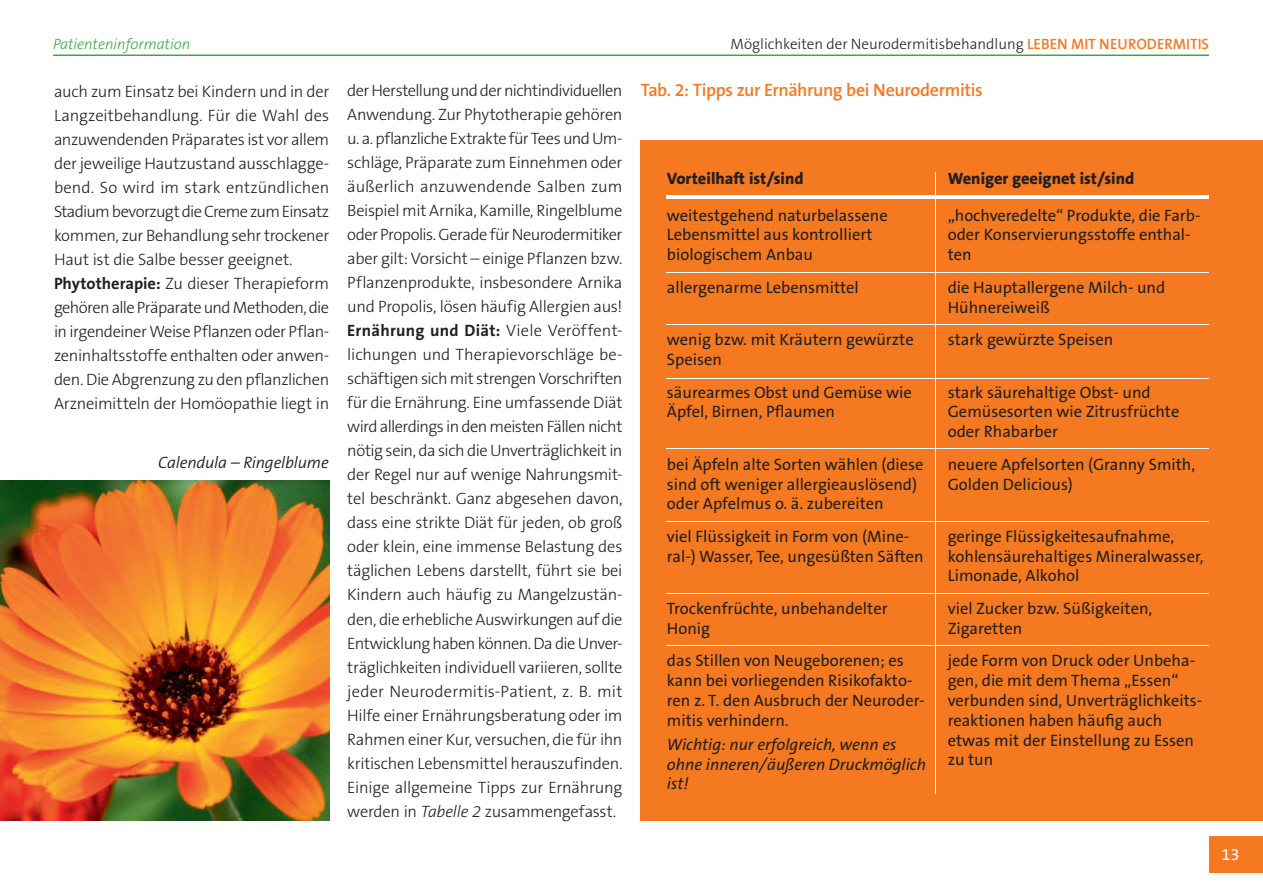
<style>
.page{position:relative;width:1263px;height:893px;background:#fff}
.page>*{position:absolute;margin:0;border:0;box-sizing:border-box;transform-origin:0 0}
.t1{font:600 18px "The Sans B6";letter-spacing:-.025em;color:#f47921}
.t2{font:300 16.5px/24px "The Sans B3";letter-spacing:-.02em;color:#231f20;text-align:justify}
.t3{font:16.5px/19.8px "The Sans B5 Plain";color:#231f20}
.t4{font:italic 16.5px/19.8px "The Sans B5 Plain";color:#231f20}
.t5{font:800 16.5px "The Sans B8";color:#231f20}
.t6{font:700 16.5px "The Sans B7";letter-spacing:.015em;color:#231f20}
.t7{font:italic 300 16.5px "The Sans B4";letter-spacing:-.01em;color:#231f20}
.t8{font:16.5px "The Sans B5 Plain";color:#fff}
.t9{font:300 15px "The Sans B3";color:#231f20}
.t10{font:italic 300 15px "The Sans B3";color:#3ca645}
.s1{font-family:"The Sans B7";font-weight:700}
.s2{font-family:"The Sans B3";font-weight:300}
.s3{font-style:italic}
.s4{font-family:"The Sans B6";font-weight:600;color:#f47921}
</style>
<div class="page">
<div style="left:1210px;top:836px;width:53px;height:37px;background:#f47921"></div>
<hr style="left:53px;top:55px;width:1156px;height:1px;background:#3ca645">
<div style="left:641px;top:140px;width:622px;height:680px;background:#f47921"></div>
<hr style="left:667px;top:195px;width:542px;height:3px;background:#fff">
<hr style="left:667px;top:272px;width:542px;height:1px;background:#fff">
<hr style="left:667px;top:325px;width:542px;height:1px;background:#fff">
<hr style="left:667px;top:378px;width:542px;height:1px;background:#fff">
<hr style="left:667px;top:448px;width:542px;height:1px;background:#fff">
<hr style="left:667px;top:521px;width:542px;height:1px;background:#fff">
<hr style="left:667px;top:593px;width:542px;height:1px;background:#fff">
<hr style="left:667px;top:645px;width:542px;height:1px;background:#fff">
<hr style="left:935px;top:172px;width:1px;height:622px;background:#fff">
<img style="left:0;top:480px;width:329px;height:341px">
<p class="t10" style="left:53px;top:36px;width:139px">Patienteninformation</p>
<p class="t2" style="left:54px;top:79px;width:277px;text-align:left">auch zum Einsatz bei Kindern und in der Langzeitbehandlung. Für die Wahl des anzuwendenden Präparates ist vor allem der jeweilige Hautzustand ausschlagge&shy;bend. So wird im stark entzündlichen Stadium bevorzugt die Creme zum Einsatz kommen, zur Behandlung sehr trockener Haut ist die Salbe besser geeignet.<br><span class="s1">Phytotherapie:</span> Zu dieser Therapieform gehören alle Präparate und Methoden, die in irgendeiner Weise Pflanzen oder Pflan&shy;zeninhaltsstoffe enthalten oder anwen&shy;den. Die Abgrenzung zu den pflanzlichen Arzneimitteln der Homöopathie liegt in</p>
<p class="t7" style="left:158px;top:454px;width:172px">Calendula – Ringelblume</p>
<p class="t2" style="left:347px;top:79px;width:277px">der Herstellung und der nichtindividuellen Anwendung. Zur Phytotherapie gehören u. a. pflanzliche Extrakte für Tees und Um&shy;schläge, Präparate zum Einnehmen oder äußerlich anzuwendende Salben zum Beispiel mit Arnika, Kamille, Ringelblume oder Propolis. Gerade für Neurodermitiker aber gilt: Vorsicht – einige Pflanzen bzw.<br>Pflanzenprodukte, insbesondere Arnika und Propolis, lösen häufig Allergien aus!</p>
<p class="t6" style="left:347px;top:322px;width:277px">Ernährung und Diät: <span class="s2">Viele Veröffent-</span></p>
<p class="t2" style="left:347px;top:343px;width:277px">lichungen und Therapievorschläge be&shy;schäftigen sich mit strengen Vorschriften für die Ernährung. Eine umfassende Diät wird allerdings in den meisten Fällen nicht nötig sein, da sich die Unverträglichkeit in der Regel nur auf wenige Nahrungsmit&shy;tel beschränkt. Ganz abgesehen davon, dass eine strikte Diät für jeden, ob groß oder klein, eine immense Belastung des täglichen Lebens darstellt, führt sie bei Kindern auch häufig zu Mangelzustän&shy;den, die erhebliche Auswirkungen auf die Entwicklung haben können. Da die Unver&shy;träglichkeiten individuell variieren, sollte jeder Neurodermitis-Patient, z. B. mit Hilfe einer Ernährungsberatung oder im Rahmen einer Kur, versuchen, die für ihn kritischen Lebensmittel herauszufinden.<br>Einige allgemeine Tipps zur Ernährung werden in <span class="s3">Tabelle 2</span> zusammengefasst.</p>
<p class="t9" style="left:731px;top:36px;width:480px">Möglichkeiten der Neurodermitisbehandlung <span class="s4">LEBEN MIT NEURODERMITIS</span></p>
<p class="t1" style="left:641px;top:81px;width:343px">Tab. 2: Tipps zur Ernährung bei Neurodermitis</p>
<p class="t5" style="left:667px;top:169px;width:138px">Vorteilhaft ist/sind</p>
<p class="t3" style="left:667px;top:206px;width:222px">weitestgehend naturbelassene<br>Lebensmittel aus kontrolliert biologischem Anbau</p>
<p class="t3" style="left:667px;top:278px;width:193px">allergenarme Lebensmittel</p>
<p class="t3" style="left:667px;top:330px;width:248px">wenig bzw. mit Kräutern gewürzte<br>Speisen</p>
<p class="t3" style="left:667px;top:383px;width:247px">säurearmes Obst und Gemüse wie<br>Äpfel, Birnen, Pflaumen</p>
<p class="t3" style="left:667px;top:455px;width:258px">bei Äpfeln alte Sorten wählen (diese sind oft weniger allergieauslösend) oder Apfelmus o. ä. zubereiten</p>
<p class="t3" style="left:667px;top:527px;width:258px">viel Flüssigkeit in Form von (Mine&shy;ral-) Wasser, Tee, ungesüßten Säften</p>
<p class="t3" style="left:667px;top:599px;width:222px">Trockenfrüchte, unbehandelter<br>Honig</p>
<p class="t3" style="left:667px;top:651px;width:259px">das Stillen von Neugeborenen; es kann bei vorliegenden Risikofakto&shy;ren z. T. den Ausbruch der Neuroder&shy;mitis verhindern.</p>
<p class="t4" style="left:667px;top:735px;width:261px">Wichtig: nur erfolgreich, wenn es ohne inneren/äußeren Druckmöglich ist!</p>
<p class="t5" style="left:948px;top:169px;width:188px">Weniger geeignet ist/sind</p>
<p class="t3" style="left:948px;top:206px;width:254px">„hochveredelte“ Produkte, die Farb&shy;oder Konservierungsstoffe enthal&shy;ten</p>
<p class="t3" style="left:948px;top:278px;width:219px">die Hauptallergene Milch- und<br>Hühnereiweiß</p>
<p class="t3" style="left:948px;top:330px;width:167px">stark gewürzte Speisen</p>
<p class="t3" style="left:948px;top:383px;width:233px">stark säurehaltige Obst- und<br>Gemüsesorten wie Zitrusfrüchte oder Rhabarber</p>
<p class="t3" style="left:948px;top:455px;width:249px">neuere Apfelsorten (Granny Smith,<br>Golden Delicious)</p>
<p class="t3" style="left:948px;top:527px;width:257px">geringe Flüssigkeitesaufnahme, kohlensäurehaltiges Mineralwasser,<br>Limonade, Alkohol</p>
<p class="t3" style="left:948px;top:599px;width:206px">viel Zucker bzw. Süßigkeiten,<br>Zigaretten</p>
<p class="t3" style="left:948px;top:651px;width:256px">jede Form von Druck oder Unbeha&shy;gen, die mit dem Thema „Essen“ verbunden sind, Unverträglichkeits&shy;reaktionen haben häufig auch etwas mit der Einstellung zu Essen zu tun</p>
<p class="t8" style="left:1221px;top:846px;width:20px">13</p>
</div>
